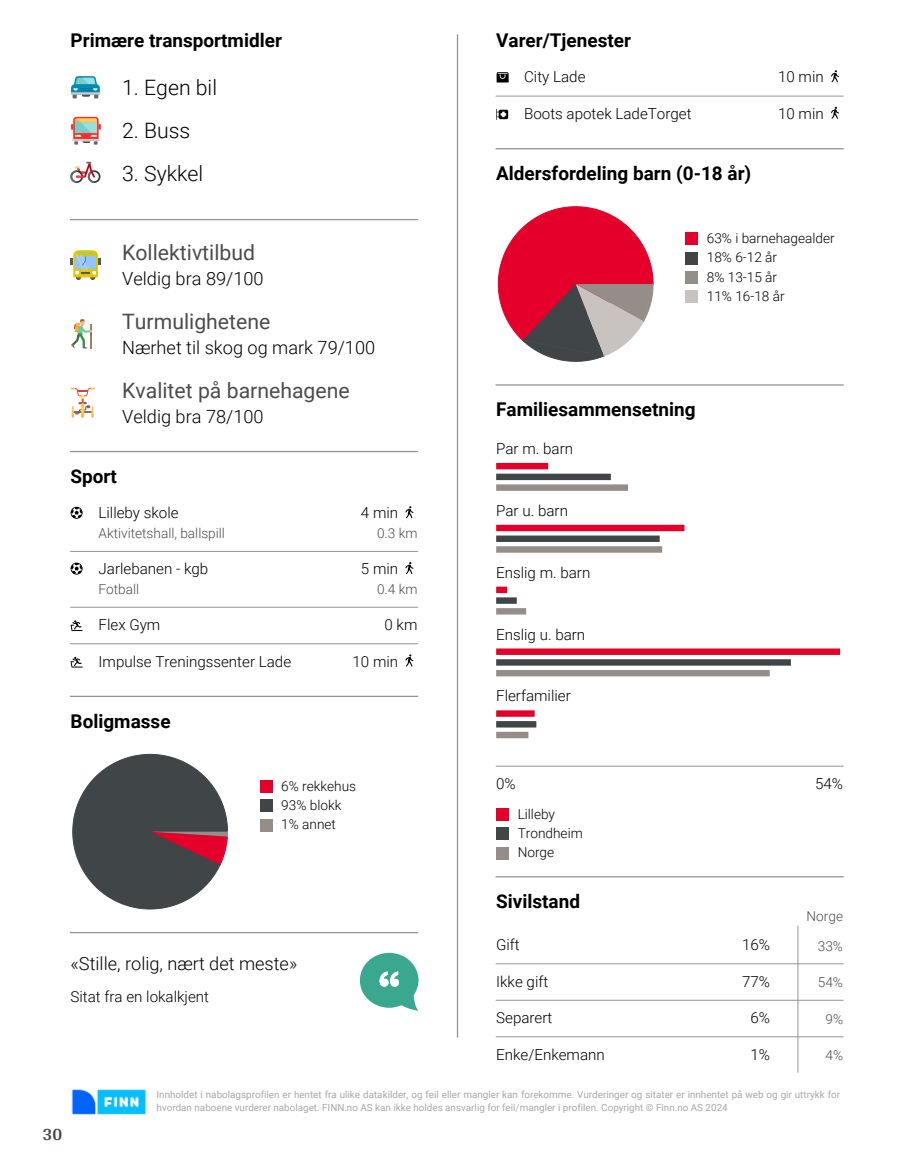
<style>
.page{position:relative;width:915px;height:1172px;background:#fff}
.page>*{position:absolute;margin:0;border:0;box-sizing:border-box;transform-origin:0 0}
.t1{font:21.15px "Roboto";color:#4c4c4c}
.t2{font:300 21.15px "Roboto";color:#000}
.t3{font:700 18.9px "Roboto";color:#000}
.t4{font:300 18.15px "Roboto";color:#000}
.t5{font:700 18px "Arya";color:#414749}
.t6{font:300 15.15px "Roboto";color:#000}
.t7{font:300 13.65px/19.4px "Roboto";color:#000}
.t8{font:300 13.65px "Roboto";color:#4c4c4c}
.t9{font:9.9px/12.9px "Roboto";color:#a8a8a8}
</style>
<div class="page">
<hr style="left:456px;top:35px;width:2px;height:1002px;background:#939598">
<svg style="left:71px;top:76px;width:29px;height:22px"></svg>
<svg style="left:71px;top:117px;width:30px;height:28px"></svg>
<svg style="left:71px;top:162px;width:29px;height:21px"></svg>
<hr style="left:71px;top:219px;width:346px;height:1px;background:#939598">
<svg style="left:71px;top:250px;width:30px;height:30px"></svg>
<svg style="left:71px;top:319px;width:22px;height:30px"></svg>
<svg style="left:71px;top:387px;width:23px;height:31px"></svg>
<hr style="left:71px;top:451px;width:346px;height:1px;background:#939598">
<svg style="left:71px;top:507px;width:12px;height:12px"></svg>
<svg style="left:405px;top:506px;width:8px;height:12px"></svg>
<hr style="left:71px;top:551px;width:346px;height:1px;background:#939598">
<svg style="left:71px;top:563px;width:12px;height:12px"></svg>
<svg style="left:405px;top:562px;width:8px;height:12px"></svg>
<hr style="left:71px;top:607px;width:346px;height:1px;background:#939598">
<svg style="left:71px;top:620px;width:12px;height:11px"></svg>
<hr style="left:71px;top:643px;width:346px;height:1px;background:#939598">
<svg style="left:71px;top:657px;width:12px;height:10px"></svg>
<svg style="left:405px;top:654px;width:8px;height:12px"></svg>
<hr style="left:71px;top:696px;width:346px;height:1px;background:#939598">
<svg style="left:72px;top:754px;width:156px;height:156px"></svg>
<div style="left:260px;top:780px;width:12px;height:13px;background:#e4002b"></div>
<div style="left:260px;top:799px;width:12px;height:13px;background:#404548"></div>
<div style="left:260px;top:819px;width:12px;height:13px;background:#958e88"></div>
<hr style="left:71px;top:932px;width:346px;height:1px;background:#939598">
<svg style="left:360px;top:953px;width:58px;height:58px"></svg>
<svg style="left:496px;top:72px;width:12px;height:11px"></svg>
<svg style="left:831px;top:70px;width:7px;height:12px"></svg>
<hr style="left:496px;top:96px;width:346px;height:1px;background:#939598">
<svg style="left:496px;top:109px;width:12px;height:11px"></svg>
<svg style="left:831px;top:107px;width:7px;height:12px"></svg>
<hr style="left:496px;top:148px;width:346px;height:1px;background:#939598">
<svg style="left:497px;top:206px;width:156px;height:156px"></svg>
<div style="left:685px;top:232px;width:13px;height:13px;background:#e4002b"></div>
<div style="left:685px;top:252px;width:13px;height:13px;background:#404548"></div>
<div style="left:685px;top:271px;width:13px;height:13px;background:#958e88"></div>
<div style="left:685px;top:290px;width:13px;height:13px;background:#c8c3c0"></div>
<hr style="left:496px;top:384px;width:346px;height:2px;background:#939598">
<div style="left:496px;top:463px;width:52px;height:6px;background:#e4002b"></div>
<div style="left:496px;top:474px;width:114px;height:6px;background:#404548"></div>
<div style="left:496px;top:484px;width:131px;height:7px;background:#958e88"></div>
<div style="left:496px;top:525px;width:188px;height:6px;background:#e4002b"></div>
<div style="left:496px;top:535px;width:163px;height:7px;background:#404548"></div>
<div style="left:496px;top:546px;width:166px;height:7px;background:#958e88"></div>
<div style="left:496px;top:587px;width:11px;height:6px;background:#e4002b"></div>
<div style="left:496px;top:597px;width:20px;height:7px;background:#404548"></div>
<div style="left:496px;top:608px;width:30px;height:6px;background:#958e88"></div>
<div style="left:496px;top:648px;width:343px;height:7px;background:#e4002b"></div>
<div style="left:496px;top:659px;width:294px;height:7px;background:#404548"></div>
<div style="left:496px;top:670px;width:273px;height:6px;background:#958e88"></div>
<div style="left:496px;top:710px;width:38px;height:7px;background:#e4002b"></div>
<div style="left:496px;top:721px;width:40px;height:6px;background:#404548"></div>
<div style="left:496px;top:732px;width:32px;height:6px;background:#958e88"></div>
<hr style="left:496px;top:766px;width:346px;height:1px;background:#939598">
<div style="left:496px;top:808px;width:13px;height:13px;background:#e4002b"></div>
<div style="left:496px;top:827px;width:13px;height:13px;background:#404548"></div>
<div style="left:496px;top:847px;width:13px;height:12px;background:#958e88"></div>
<hr style="left:496px;top:876px;width:346px;height:1px;background:#939598">
<hr style="left:797px;top:926px;width:1px;height:146px;background:#939598">
<hr style="left:496px;top:963px;width:346px;height:1px;background:#939598">
<hr style="left:496px;top:1000px;width:346px;height:1px;background:#939598">
<hr style="left:496px;top:1036px;width:346px;height:1px;background:#939598">
<img style="left:71px;top:1089px;width:76px;height:26px">
<h2 class="t3" style="left:71px;top:27px;width:213px">Primære transportmidler</h2>
<h1 class="t2" style="left:122px;top:73px;width:96px">1. Egen bil</h1>
<h1 class="t2" style="left:122px;top:116px;width:70px">2. Buss</h1>
<h1 class="t2" style="left:122px;top:159px;width:83px">3. Sykkel</h1>
<h2 class="t3" style="left:496px;top:27px;width:136px">Varer/Tjenester</h2>
<h3 class="t6" style="left:524px;top:66px;width:63px">City Lade</h3>
<h3 class="t6" style="left:777px;top:66px;width:47px">10 min</h3>
<h3 class="t6" style="left:524px;top:103px;width:169px">Boots apotek LadeTorget</h3>
<h3 class="t6" style="left:777px;top:103px;width:47px">10 min</h3>
<h2 class="t3" style="left:496px;top:160px;width:256px">Aldersfordeling barn (0-18 år)</h2>
<h1 class="t1" style="left:122px;top:238px;width:134px">Kollektivtilbud</h1>
<h3 class="t4" style="left:122px;top:266px;width:143px">Veldig bra 89/100</h3>
<h1 class="t1" style="left:122px;top:307px;width:150px">Turmulighetene</h1>
<h3 class="t4" style="left:122px;top:335px;width:254px">Nærhet til skog og mark 79/100</h3>
<h1 class="t1" style="left:122px;top:375px;width:229px">Kvalitet på barnehagene</h1>
<h3 class="t4" style="left:122px;top:403px;width:143px">Veldig bra 78/100</h3>
<h2 class="t3" style="left:71px;top:463px;width:48px">Sport</h2>
<h3 class="t6" style="left:98px;top:502px;width:82px">Lilleby skole</h3>
<h3 class="t6" style="left:361px;top:502px;width:39px">4 min</h3>
<h3 class="t8" style="left:98px;top:524px;width:128px">Aktivitetshall, ballspill</h3>
<h3 class="t8" style="left:377px;top:524px;width:42px">0.3 km</h3>
<h3 class="t6" style="left:98px;top:558px;width:111px">Jarlebanen - kgb</h3>
<h3 class="t6" style="left:361px;top:558px;width:39px">5 min</h3>
<h3 class="t8" style="left:98px;top:580px;width:42px">Fotball</h3>
<h3 class="t8" style="left:377px;top:580px;width:42px">0.4 km</h3>
<h3 class="t6" style="left:98px;top:614px;width:63px">Flex Gym</h3>
<h3 class="t6" style="left:384px;top:614px;width:34px">0 km</h3>
<h3 class="t6" style="left:98px;top:650px;width:194px">Impulse Treningssenter Lade</h3>
<h3 class="t6" style="left:352px;top:650px;width:47px">10 min</h3>
<h2 class="t3" style="left:71px;top:708px;width:101px">Boligmasse</h2>
<h3 class="t7" style="left:706px;top:228px;width:129px">63% i barnehagealder<br>18% 6-12 år<br>8% 13-15 år<br>11% 16-18 år</h3>
<h2 class="t3" style="left:496px;top:396px;width:201px">Familiesammensetning</h2>
<h3 class="t6" style="left:496px;top:438px;width:78px">Par m. barn</h3>
<h3 class="t6" style="left:496px;top:500px;width:73px">Par u. barn</h3>
<h3 class="t6" style="left:496px;top:562px;width:96px">Enslig m. barn</h3>
<h3 class="t6" style="left:496px;top:623px;width:91px">Enslig u. barn</h3>
<h3 class="t6" style="left:496px;top:685px;width:76px">Flerfamilier</h3>
<h3 class="t5" style="left:43px;top:1123px;width:21px">30</h3>
<h3 class="t6" style="left:496px;top:773px;width:21px">0%</h3>
<h3 class="t6" style="left:814px;top:773px;width:29px">54%</h3>
<h3 class="t7" style="left:517px;top:803px;width:67px">Lilleby<br>Trondheim<br>Norge</h3>
<h2 class="t3" style="left:496px;top:888px;width:85px">Sivilstand</h2>
<h3 class="t8" style="left:806px;top:906px;width:38px">Norge</h3>
<h3 class="t6" style="left:496px;top:934px;width:25px">Gift</h3>
<h3 class="t6" style="left:741px;top:934px;width:29px">16%</h3>
<h3 class="t8" style="left:817px;top:936px;width:27px">33%</h3>
<h3 class="t6" style="left:496px;top:970px;width:54px">Ikke gift</h3>
<h3 class="t6" style="left:741px;top:970px;width:29px">77%</h3>
<h3 class="t8" style="left:817px;top:973px;width:27px">54%</h3>
<h3 class="t6" style="left:496px;top:1007px;width:58px">Separert</h3>
<h3 class="t6" style="left:750px;top:1007px;width:21px">6%</h3>
<h3 class="t8" style="left:825px;top:1009px;width:19px">9%</h3>
<h3 class="t6" style="left:496px;top:1043px;width:110px">Enke/Enkemann</h3>
<h3 class="t6" style="left:750px;top:1043px;width:21px">1%</h3>
<h3 class="t8" style="left:825px;top:1046px;width:19px">4%</h3>
<p class="t9" style="left:156px;top:1087px;width:684px">Innholdet i nabolagsprofilen er hentet fra ulike datakilder, og feil eller mangler kan forekomme. Vurderinger og sitater er innhentet på web og gir uttrykk for hvordan naboene vurderer nabolaget. FINN.no AS kan ikke holdes ansvarlig for feil/mangler i profilen. Copyright © Finn.no AS 2024</p>
<h3 class="t7" style="left:281px;top:776px;width:76px">6% rekkehus<br>93% blokk<br>1% annet</h3>
<h3 class="t4" style="left:71px;top:951px;width:228px">«Stille, rolig, nært det meste»</h3>
<h3 class="t6" style="left:71px;top:985px;width:140px">Sitat fra en lokalkjent</h3>
</div>
